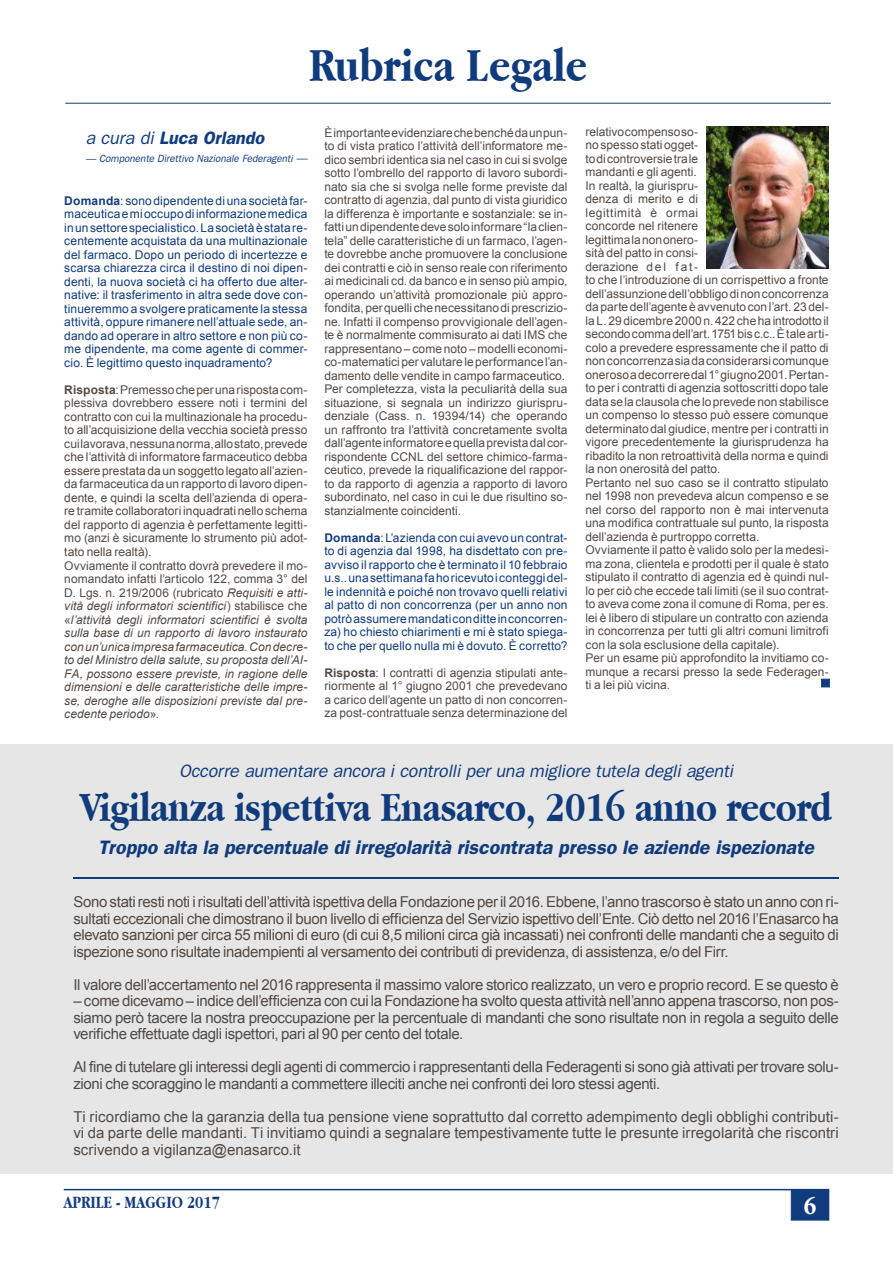
<style>
.page{position:relative;width:893px;height:1263px;background:#fff}
.page>*{position:absolute;margin:0;border:0;box-sizing:border-box;transform-origin:0 0}
.t1{font:700 49.5px "Apple Garamond";color:#103b7c}
.t2{font:700 43.5px "Apple Garamond";letter-spacing:-.01em;color:#103b7c}
.t3{font:700 condensed 27px "Minion Pro";color:#fff}
.t4{font:italic 600 19.5px "Franklin Gothic";color:#103b7c}
.t5{font:italic 18px "Franklin Gothic";letter-spacing:-.01em;color:#103b7c}
.t6{font:italic 600 18px "Franklin Gothic";color:#103b7c}
.t7{font:700 18px "Apple Garamond";color:#103b7c}
.t8{font:15px/16.5px "Arial";letter-spacing:-.02em;color:#524a45;text-align:justify}
.t9{font:12px/13.5px "Arial";color:#524a45}
.t10{font:12px/13.5px "Arial";letter-spacing:.01em;color:#103b7c;text-align:justify}
.t11{font:italic 10.5px "Franklin Gothic";color:#103b7c}
.s1{font-weight:400}
.s2{font-size:11.25px}
.s3{font-weight:700}
.s4{font-style:italic}
</style>
<div class="page">
<hr style="left:64px;top:1189px;width:765px;height:1px;background:#103b7c">
<div style="left:791px;top:1190px;width:38px;height:30px;background:#103b7c;border:1px solid #103b7c"></div>
<div style="left:0;top:744px;width:892px;height:430px;background:#e6e6e6"></div>
<hr style="left:73px;top:877px;width:766px;height:1px;background:#103b7c">
<img style="left:707px;top:126px;width:121px;height:143px">
<div style="left:821px;top:679px;width:9px;height:8px;background:#103b7c;border:1px solid #103b7c"></div>
<hr style="left:65px;top:103px;width:766px;height:1px;background:#103b7c">
<h1 class="t1" style="left:309px;top:37px;width:280px">Rubrica Legale</h1>
<h3 class="t6" style="left:85px;top:128px;width:180px"><span class="s1">a cura di</span> Luca Orlando</h3>
<p class="t11" style="left:85px;top:153px;width:223px">— Componente Direttivo Nazionale Federagenti <span class="s2">—</span></p>
<p class="t10" style="left:64px;top:194px;width:245px"><span class="s3">Domanda</span>: sono dipendente di una società far&shy;maceutica e mi occupo di informazione medica in un settore specialistico. La società è stata re&shy;centemente acquistata da una multinazionale del farmaco. Dopo un periodo di incertezze e scarsa chiarezza circa il destino di noi dipen&shy;denti, la nuova società ci ha offerto due alter&shy;native: il trasferimento in altra sede dove con&shy;tinueremmo a svolgere praticamente la stessa attività, oppure rimanere nell’attuale sede, an&shy;dando ad operare in altro settore e non più co&shy;me dipendente, ma come agente di commer&shy;cio. È legittimo questo inquadramento?</p>
<p class="t9" style="left:64px;top:383px;width:245px"><span class="s3">Risposta</span>: Premesso che per una risposta com&shy;plessiva dovrebbero essere noti i termini del contratto con cui la multinazionale ha procedu&shy;to all’acquisizione della vecchia società presso cui lavorava, nessuna norma, allo stato, prevede che l’attività di informatore farmaceutico debba essere prestata da un soggetto legato all’azien&shy;da farmaceutica da un rapporto di lavoro dipen&shy;dente, e quindi la scelta dell’azienda di opera&shy;re tramite collaboratori inquadrati nello schema del rapporto di agenzia è perfettamente legitti&shy;mo (anzi è sicuramente lo strumento più adot&shy;tato nella realtà).<br>Ovviamente il contratto dovrà prevedere il mo&shy;nomandato infatti l’articolo 122, comma 3° del D. Lgs. n. 219/2006 (rubricato <span class="s4">Requisiti e atti&shy;vità degli informatori scientifici</span>) stabilisce che «<span class="s4">l’attività degli informatori scientifici è svolta sulla base di un rapporto di lavoro instaurato con un’unica impresa farmaceutica. Con decre&shy;to del Ministro della salute, su proposta dell’AI-FA, possono essere previste, in ragione delle dimensioni e delle caratteristiche delle impre&shy;se, deroghe alle disposizioni previste dal pre&shy;cedente periodo</span>».</p>
<p class="t9" style="left:324px;top:126px;width:245px">È importante evidenziare che benché da un pun&shy;to di vista pratico l’attività dell’informatore me&shy;dico sembri identica sia nel caso in cui si svolge sotto l’ombrello del rapporto di lavoro subordi&shy;nato sia che si svolga nelle forme previste dal contratto di agenzia, dal punto di vista giuridico la differenza è importante e sostanziale: se in&shy;fatti un dipendente deve solo informare “la clien&shy;tela” delle caratteristiche di un farmaco, l’agen&shy;te dovrebbe anche promuovere la conclusione dei contratti e ciò in senso reale con riferimento ai medicinali cd. da banco e in senso più ampio, operando un’attività promozionale più appro&shy;fondita, per quelli che necessitano di prescrizio&shy;ne. Infatti il compenso provvigionale dell’agen&shy;te è normalmente commisurato ai dati IMS che rappresentano – come noto – modelli economi&shy;co-matematici per valutare le performance l’an&shy;damento delle vendite in campo farmaceutico.<br>Per completezza, vista la peculiarità della sua situazione, si segnala un indirizzo giurispru&shy;denziale (Cass. n. 19394/14) che operando un raffronto tra l’attività concretamente svolta dall’agente informatore e quella prevista dal cor&shy;rispondente CCNL del settore chimico-farma&shy;ceutico, prevede la riqualificazione del rappor&shy;to da rapporto di agenzia a rapporto di lavoro subordinato, nel caso in cui le due risultino so&shy;stanzialmente coincidenti.</p>
<p class="t10" style="left:324px;top:531px;width:245px"><span class="s3">Domanda</span>: L’azienda con cui avevo un contrat&shy;to di agenzia dal 1998, ha disdettato con pre&shy;avviso il rapporto che è terminato il 10 febbraio u.s.. una settimana fa ho ricevuto i conteggi del&shy;le indennità e poiché non trovavo quelli relativi al patto di non concorrenza (per un anno non potrò assumere mandati con ditte in concorren&shy;za) ho chiesto chiarimenti e mi è stato spiega&shy;to che per quello nulla mi è dovuto. È corretto?</p>
<p class="t9" style="left:324px;top:666px;width:245px;text-align:justify"><span class="s3">Risposta</span>: I contratti di agenzia stipulati ante&shy;riormente al 1° giugno 2001 che prevedevano a carico dell’agente un patto di non concorren&shy;za post-contrattuale senza determinazione del</p>
<p class="t9" style="left:585px;top:125px;width:245px">relativo compenso so-<br>no spesso stati ogget-<br>to di controversie tra le<br>mandanti e gli agenti.<br>In realtà, la giurispru-<br>denza di merito e di<br>legittimità è ormai<br>concorde nel ritenere<br>legittima la non onero-<br>sità del patto in consi-<br>derazione d e l f a t-<br>to che l’introduzione di un corrispettivo a fronte dell’assunzione dell’obbligo di non concorrenza da parte dell’agente è avvenuto con l’art. 23 del&shy;la L. 29 dicembre 2000 n. 422 che ha introdotto il secondo comma dell’art. 1751 bis c.c.. È tale arti&shy;colo a prevedere espressamente che il patto di non concorrenza sia da considerarsi comunque oneroso a decorrere dal 1° giugno 2001. Pertan&shy;to per i contratti di agenzia sottoscritti dopo tale data se la clausola che lo prevede non stabilisce un compenso lo stesso può essere comunque determinato dal giudice, mentre per i contratti in vigore precedentemente la giurisprudenza ha ribadito la non retroattività della norma e quindi la non onerosità del patto.<br>Pertanto nel suo caso se il contratto stipulato nel 1998 non prevedeva alcun compenso e se nel corso del rapporto non è mai intervenuta una modifica contrattuale sul punto, la risposta dell’azienda è purtroppo corretta.<br>Ovviamente il patto è valido solo per la medesi&shy;ma zona, clientela e prodotti per il quale è stato stipulato il contratto di agenzia ed è quindi nul&shy;lo per ciò che eccede tali limiti (se il suo contrat&shy;to aveva come zona il comune di Roma, per es. lei è libero di stipulare un contratto con azienda in concorrenza per tutti gli altri comuni limitrofi con la sola esclusione della capitale).<br>Per un esame più approfondito la invitiamo co&shy;munque a recarsi presso la sede Federagen&shy;ti a lei più vicina.</p>
<h3 class="t5" style="left:179px;top:761px;width:555px">Occorre aumentare ancora i controlli per una migliore tutela degli agenti</h3>
<h2 class="t2" style="left:80px;top:782px;width:753px">Vigilanza ispettiva Enasarco, 2016 anno record</h2>
<h3 class="t4" style="left:98px;top:835px;width:717px">Troppo alta la percentuale di irregolarità riscontrata presso le aziende ispezionate</h3>
<p class="t8" style="left:73px;top:894px;width:767px">Sono stati resti noti i risultati dell’attività ispettiva della Fondazione per il 2016. Ebbene, l’anno trascorso è stato un anno con ri&shy;sultati eccezionali che dimostrano il buon livello di efficienza del Servizio ispettivo dell’Ente. Ciò detto nel 2016 l’Enasarco ha elevato sanzioni per circa 55 milioni di euro (di cui 8,5 milioni circa già incassati) nei confronti delle mandanti che a seguito di ispezione sono risultate inadempienti al versamento dei contributi di previdenza, di assistenza, e/o del Firr.</p>
<p class="t8" style="left:73px;top:976px;width:767px">Il valore dell’accertamento nel 2016 rappresenta il massimo valore storico realizzato, un vero e proprio record. E se questo è</p>
<p class="t8" style="left:73px;top:993px;width:767px">– come dicevamo – indice dell’efficienza con cui la Fondazione ha svolto questa attività nell’anno appena trascorso, non pos&shy;siamo però tacere la nostra preoccupazione per la percentuale di mandanti che sono risultate non in regola a seguito delle verifiche effettuate dagli ispettori, pari al 90 per cento del totale.</p>
<p class="t8" style="left:73px;top:1059px;width:767px">Al fine di tutelare gli interessi degli agenti di commercio i rappresentanti della Federagenti si sono già attivati per trovare solu&shy;zioni che scoraggino le mandanti a commettere illeciti anche nei confronti dei loro stessi agenti.</p>
<p class="t8" style="left:73px;top:1108px;width:767px">Ti ricordiamo che la garanzia della tua pensione viene soprattutto dal corretto adempimento degli obblighi contributi&shy;vi da parte delle mandanti. Ti invitiamo quindi a segnalare tempestivamente tutte le presunte irregolarità che riscontri scrivendo a vigilanza@enasarco.it</p>
<h3 class="t7" style="left:64px;top:1192px;width:158px">APRILE - MAGGIO 2017</h3>
<h3 class="t3" style="left:804px;top:1186px;width:14px">6</h3>
</div>
